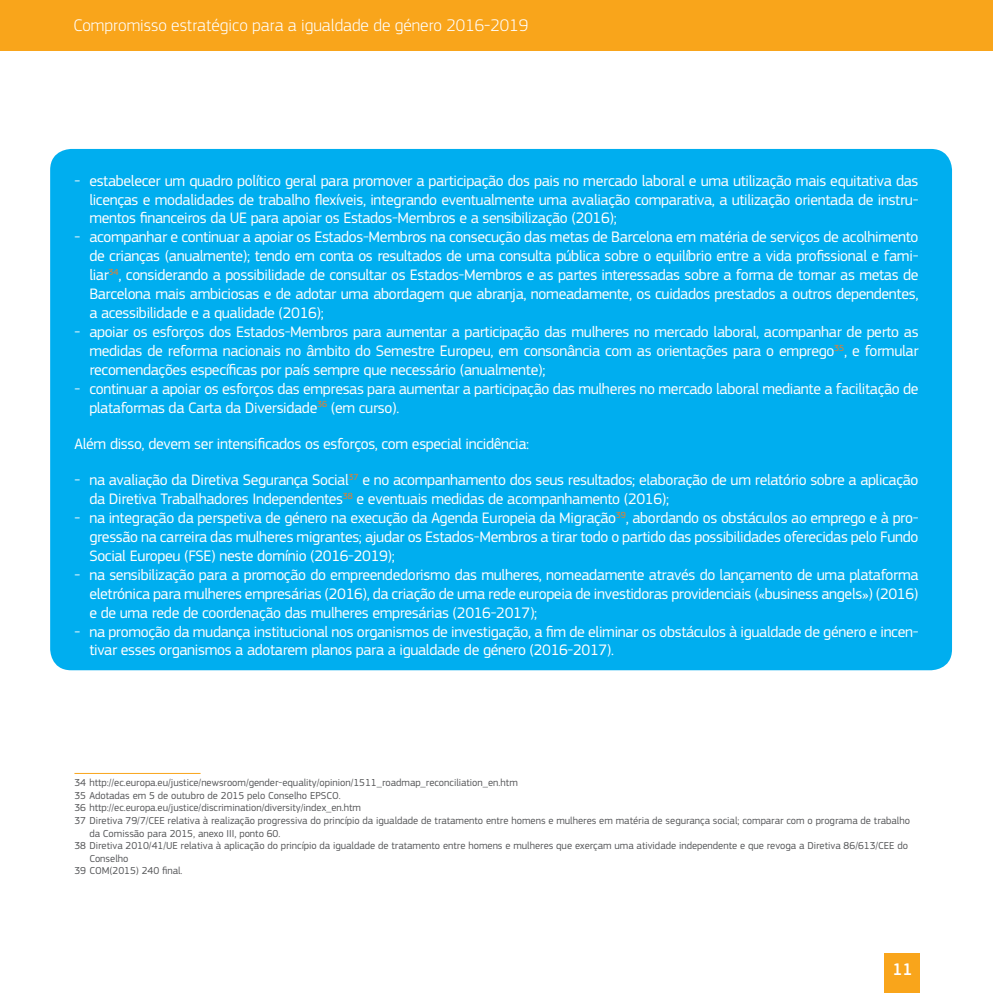
<style>
.page{position:relative;width:993px;height:993px;background:#fff}
.page>*{position:absolute;margin:0;border:0;box-sizing:border-box;transform-origin:0 0}
.t1{font:300 17.5px "EC Square Sans Pro";color:#fff}
.t2{font:500 17.5px "EC Square Sans Pro";color:#fff}
.box_body_text{font:15.75px/18.9px "EC Square Sans Pro";letter-spacing:-.02em;color:#fff;text-align:justify}
.footnotes{font:10.5px/12.6px "EC Square Sans Pro";color:#57585a}
</style>
<div class="page">
<div style="left:884px;top:952px;width:35px;height:40px;background:#f9a51b"></div>
<div style="left:0;top:0;width:992px;height:51px;background:#f9a51b"></div>
<div style="left:50px;top:149px;width:901px;height:521px;background:#00aeef;border-radius:21px"></div>
<hr style="left:74px;top:772px;width:126px;height:1px;background:#f9a51b">
<p class="t1" style="left:73px;top:15px;width:456px">Compromisso estratégico para a igualdade de género 2016-2019</p>
<p class="box_body_text" style="left:89px;top:171px;width:830px;text-indent:-15px">- estabelecer um quadro político geral para promover a participação dos pais no mercado laboral e uma utilização mais equitativa das licenças e modalidades de trabalho flexíveis, integrando eventualmente uma avaliação comparativa, a utilização orientada de instru&shy;mentos financeiros da UE para apoiar os Estados-Membros e a sensibilização (2016);</p>
<p class="box_body_text" style="left:89px;top:228px;width:830px;text-indent:-15px">- acompanhar e continuar a apoiar os Estados-Membros na consecução das metas de Barcelona em matéria de serviços de acolhimento de crianças (anualmente); tendo em conta os resultados de uma consulta pública sobre o equilíbrio entre a vida profissional e fami&shy;liar<sup>34</sup>, considerando a possibilidade de consultar os Estados-Membros e as partes interessadas sobre a forma de tornar as metas de Barcelona mais ambiciosas e de adotar uma abordagem que abranja, nomeadamente, os cuidados prestados a outros dependentes, a acessibilidade e a qualidade (2016);</p>
<p class="box_body_text" style="left:89px;top:322px;width:830px;text-indent:-15px">- apoiar os esforços dos Estados-Membros para aumentar a participação das mulheres no mercado laboral, acompanhar de perto as medidas de reforma nacionais no âmbito do Semestre Europeu, em consonância com as orientações para o emprego<sup>35</sup>, e formular recomendações específicas por país sempre que necessário (anualmente);</p>
<p class="box_body_text" style="left:89px;top:379px;width:830px;text-indent:-15px">- continuar a apoiar os esforços das empresas para aumentar a participação das mulheres no mercado laboral mediante a facilitação de plataformas da Carta da Diversidade<sup>36</sup> (em curso).</p>
<p class="box_body_text" style="left:74px;top:434px;width:456px">Além disso, devem ser intensificados os esforços, com especial incidência:</p>
<p class="box_body_text" style="left:89px;top:470px;width:830px;text-indent:-15px">- na avaliação da Diretiva Segurança Social<sup>37</sup> e no acompanhamento dos seus resultados; elaboração de um relatório sobre a aplicação da Diretiva Trabalhadores Independentes<sup>38</sup> e eventuais medidas de acompanhamento (2016);</p>
<p class="box_body_text" style="left:89px;top:508px;width:830px;text-indent:-15px">- na integração da perspetiva de género na execução da Agenda Europeia da Migração<sup>39</sup>, abordando os obstáculos ao emprego e à pro&shy;gressão na carreira das mulheres migrantes; ajudar os Estados-Membros a tirar todo o partido das possibilidades oferecidas pelo Fundo Social Europeu (FSE) neste domínio (2016-2019);</p>
<p class="box_body_text" style="left:89px;top:565px;width:830px;text-indent:-15px">- na sensibilização para a promoção do empreendedorismo das mulheres, nomeadamente através do lançamento de uma plataforma eletrónica para mulheres empresárias (2016), da criação de uma rede europeia de investidoras providenciais («business angels») (2016) e de uma rede de coordenação das mulheres empresárias (2016-2017);</p>
<p class="box_body_text" style="left:89px;top:621px;width:830px;text-indent:-15px">- na promoção da mudança institucional nos organismos de investigação, a fim de eliminar os obstáculos à igualdade de género e incen&shy;tivar esses organismos a adotarem planos para a igualdade de género (2016-2017).</p>
<p class="footnotes" style="left:74px;top:776px;width:444px">34 http://ec.europa.eu/justice/newsroom/gender-equality/opinion/1511_roadmap_reconciliation_en.htm</p>
<p class="footnotes" style="left:74px;top:788px;width:267px">35 Adotadas em 5 de outubro de 2015 pelo Conselho EPSCO.</p>
<p class="footnotes" style="left:74px;top:801px;width:288px">36 http://ec.europa.eu/justice/discrimination/diversity/index_en.htm</p>
<p class="footnotes" style="left:89px;top:813px;width:822px;text-indent:-15px">37 Diretiva 79/7/CEE relativa à realização progressiva do princípio da igualdade de tratamento entre homens e mulheres em matéria de segurança social; comparar com o programa de trabalho da Comissão para 2015, anexo III, ponto 60.</p>
<p class="footnotes" style="left:89px;top:839px;width:819px;text-indent:-15px">38 Diretiva 2010/41/UE relativa à aplicação do princípio da igualdade de tratamento entre homens e mulheres que exerçam uma atividade independente e que revoga a Diretiva 86/613/CEE do<br>Conselho</p>
<p class="footnotes" style="left:74px;top:864px;width:110px">39 COM(2015) 240 final.</p>
<p class="t2" style="left:892px;top:958px;width:22px">11</p>
</div>
